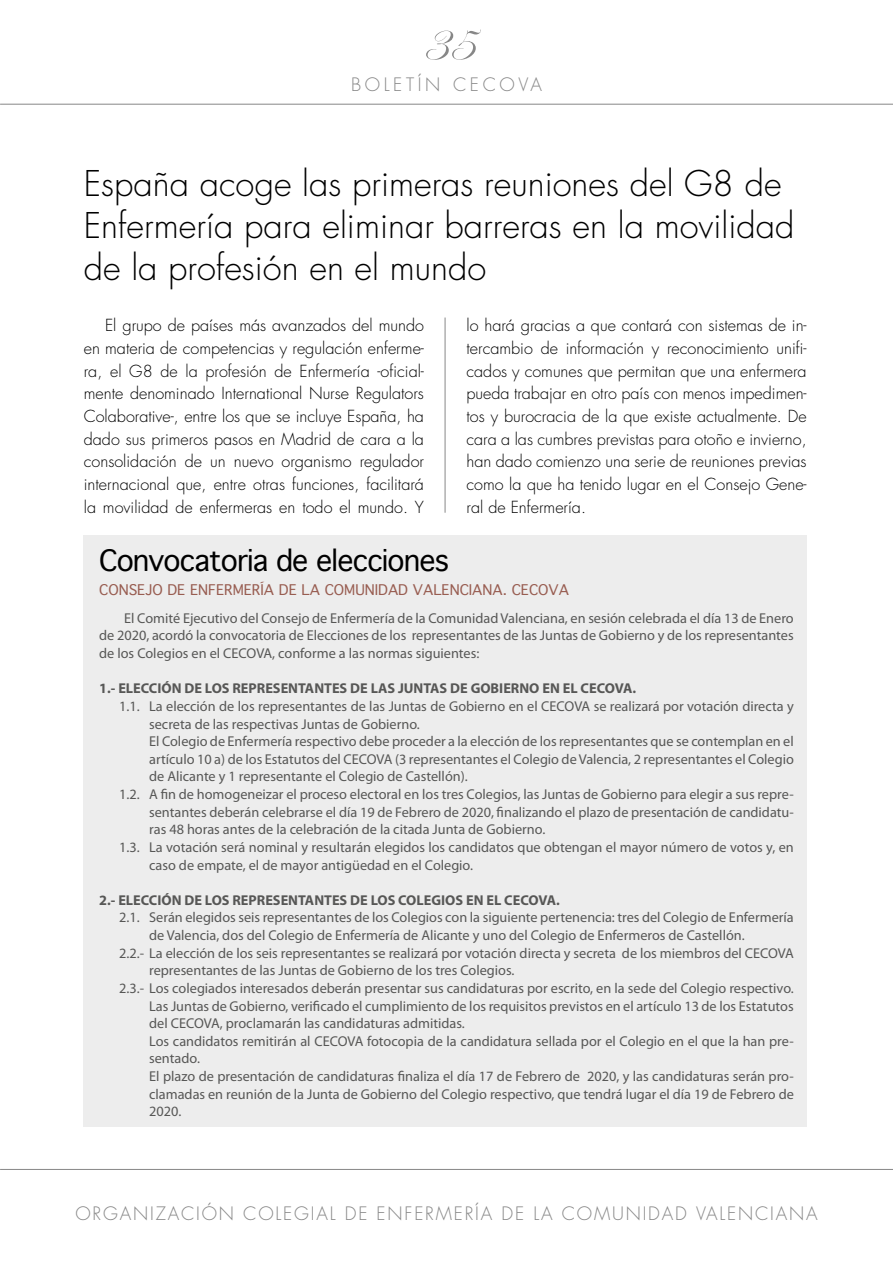
<style>
.page{position:relative;width:893px;height:1263px;background:#fff}
.page>*{position:absolute;margin:0;border:0;box-sizing:border-box;transform-origin:0 0}
.t1{font:54px "Edwardian Script ITC";color:#878787}
.t2{font:300 34.5px/42px "Futura";color:#000}
.t3{font:28.2px "Geneva";letter-spacing:-.03em;color:#000}
.t4{font:300 18px "Futura";letter-spacing:.1em;color:#878787}
.t5{font:300 18px "Futura";letter-spacing:.2em;color:#878787}
.t6{font:300 16.2px/22.6px "Futura";color:#000;text-align:justify}
.t7{font:14.25px/17.7px "Myriad Pro";color:#575756;text-align:justify}
.t8{font:700 14.25px "Myriad Pro";color:#575756}
.t9{font:14.1px "Geneva";color:#985d51}
</style>
<div class="page">
<hr style="left:0;top:104px;width:893px;height:1px;background:#878787">
<hr style="left:0;top:1169px;width:893px;height:1px;background:#878787">
<hr style="left:445px;top:317px;width:1px;height:196px;background:#878787">
<div style="left:84px;top:536px;width:723px;height:591px;background:#ededed"></div>
<h1 class="t1" style="left:421px;top:13px;width:53px">35</h1>
<p class="t5" style="left:351px;top:73px;width:192px">BOLETÍN CECOVA</p>
<h2 class="t2" style="left:84px;top:164px;width:712px">España acoge las primeras reuniones del G8 de<br>Enfermería para eliminar barreras en la movilidad de la profesión en el mundo</h2>
<p class="t6" style="left:84px;top:314px;width:342px;text-indent:21px">El grupo de países más avanzados del mundo en materia de competencias y regulación enferme&shy;ra, el G8 de la profesión de Enfermería -oficial&shy;mente denominado International Nurse Regulators Colaborative-, entre los que se incluye España, ha dado sus primeros pasos en Madrid de cara a la consolidación de un nuevo organismo regulador internacional que, entre otras funciones, facilitará la movilidad de enfermeras en todo el mundo. Y</p>
<p class="t6" style="left:466px;top:314px;width:342px">lo hará gracias a que contará con sistemas de in&shy;tercambio de información y reconocimiento unifi&shy;cados y comunes que permitan que una enfermera pueda trabajar en otro país con menos impedimen&shy;tos y burocracia de la que existe actualmente. De cara a las cumbres previstas para otoño e invierno, han dado comienzo una serie de reuniones previas como la que ha tenido lugar en el Consejo Gene&shy;ral de Enfermería.</p>
<h3 class="t3" style="left:99px;top:545px;width:351px">Convocatoria de elecciones</h3>
<p class="t9" style="left:99px;top:582px;width:471px">CONSEJO DE ENFERMERÍA DE LA COMUNIDAD VALENCIANA. CECOVA</p>
<p class="t7" style="left:99px;top:609px;width:696px;text-indent:25px">El Comité Ejecutivo del Consejo de Enfermería de la Comunidad Valenciana, en sesión celebrada el día 13 de Enero de 2020, acordó la convocatoria de Elecciones de los representantes de las Juntas de Gobierno y de los representantes de los Colegios en el CECOVA, conforme a las normas siguientes:</p>
<p class="t8" style="left:99px;top:680px;width:539px">1.- ELECCIÓN DE LOS REPRESENTANTES DE LAS JUNTAS DE GOBIERNO EN EL CECOVA.</p>
<p class="t7" style="left:119px;top:698px;width:676px">1.1. La elección de los representantes de las Juntas de Gobierno en el CECOVA se realizará por votación directa y</p>
<p class="t7" style="left:149px;top:715px;width:272px">secreta de las respectivas Juntas de Gobierno.</p>
<p class="t7" style="left:149px;top:733px;width:646px">El Colegio de Enfermería respectivo debe proceder a la elección de los representantes que se contemplan en el</p>
<p class="t7" style="left:149px;top:750px;width:646px">artículo 10 a) de los Estatutos del CECOVA (3 representantes el Colegio de Valencia, 2 representantes el Colegio</p>
<p class="t7" style="left:149px;top:768px;width:320px">de Alicante y 1 representante el Colegio de Castellón).</p>
<p class="t7" style="left:119px;top:786px;width:676px">1.2. A fin de homogeneizar el proceso electoral en los tres Colegios, las Juntas de Gobierno para elegir a sus repre-</p>
<p class="t7" style="left:149px;top:803px;width:646px">sentantes deberán celebrarse el día 19 de Febrero de 2020, finalizando el plazo de presentación de candidatu-</p>
<p class="t7" style="left:149px;top:821px;width:398px">ras 48 horas antes de la celebración de la citada Junta de Gobierno.</p>
<p class="t7" style="left:119px;top:839px;width:676px">1.3. La votación será nominal y resultarán elegidos los candidatos que obtengan el mayor número de votos y, en</p>
<p class="t7" style="left:149px;top:856px;width:325px">caso de empate, el de mayor antigüedad en el Colegio.</p>
<p class="t8" style="left:99px;top:892px;width:462px">2.- ELECCIÓN DE LOS REPRESENTANTES DE LOS COLEGIOS EN EL CECOVA.</p>
<p class="t7" style="left:119px;top:909px;width:676px">2.1. Serán elegidos seis representantes de los Colegios con la siguiente pertenencia: tres del Colegio de Enfermería</p>
<p class="t7" style="left:149px;top:927px;width:597px">de Valencia, dos del Colegio de Enfermería de Alicante y uno del Colegio de Enfermeros de Castellón.</p>
<p class="t7" style="left:119px;top:944px;width:676px">2.2.- La elección de los seis representantes se realizará por votación directa y secreta de los miembros del CECOVA</p>
<p class="t7" style="left:149px;top:962px;width:367px">representantes de las Juntas de Gobierno de los tres Colegios.</p>
<p class="t7" style="left:119px;top:980px;width:676px">2.3.- Los colegiados interesados deberán presentar sus candidaturas por escrito, en la sede del Colegio respectivo.</p>
<p class="t7" style="left:149px;top:997px;width:646px">Las Juntas de Gobierno, verificado el cumplimiento de los requisitos previstos en el artículo 13 de los Estatutos</p>
<p class="t7" style="left:149px;top:1015px;width:317px">del CECOVA, proclamarán las candidaturas admitidas.</p>
<p class="t7" style="left:149px;top:1032px;width:646px">Los candidatos remitirán al CECOVA fotocopia de la candidatura sellada por el Colegio en el que la han pre-</p>
<p class="t7" style="left:149px;top:1050px;width:52px">sentado.</p>
<p class="t7" style="left:149px;top:1068px;width:646px">El plazo de presentación de candidaturas finaliza el día 17 de Febrero de 2020, y las candidaturas serán pro-</p>
<p class="t7" style="left:149px;top:1085px;width:646px">clamadas en reunión de la Junta de Gobierno del Colegio respectivo, que tendrá lugar el día 19 de Febrero de</p>
<p class="t7" style="left:149px;top:1103px;width:34px">2020.</p>
<p class="t4" style="left:75px;top:1202px;width:744px">ORGANIZACIÓN COLEGIAL DE ENFERMERÍA DE LA COMUNIDAD VALENCIANA</p>
</div>
